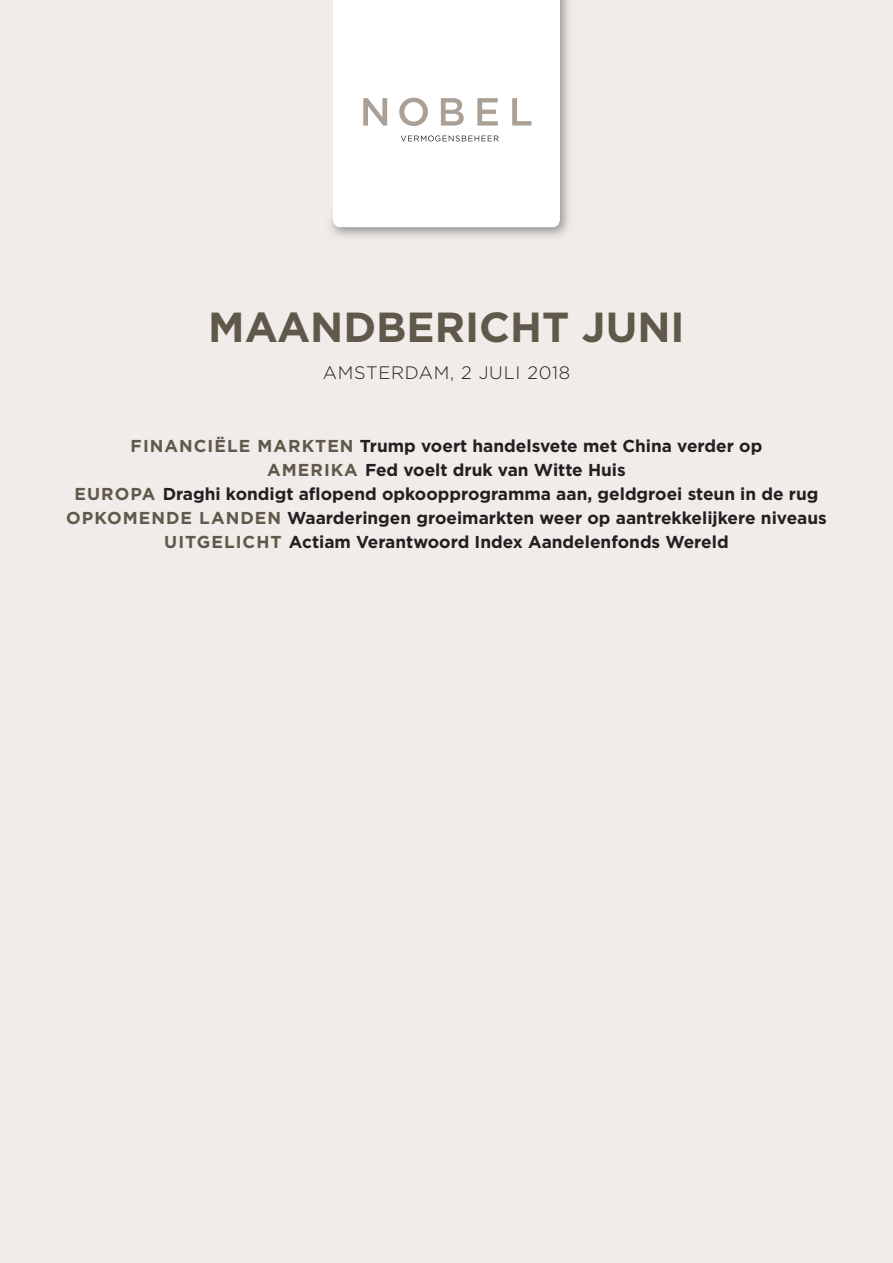
<style>
.page{position:relative;width:893px;height:1263px;background:#f0ece9}
.page>*{position:absolute;margin:0;border:0;box-sizing:border-box;transform-origin:0 0}
.t1{font:700 42px "Gotham";color:#60584a}
.t2{font:300 18px "Gotham";letter-spacing:.04em;color:#231f20}
.t3{font:700 17.25px "Gotham";color:#231f20}
.s1{color:#60584a}
</style>
<div class="page">
<img style="left:330px;top:0;width:239px;height:237px">
<div style="left:333px;top:220px;width:227px;height:7px;background:#fff"></div>
<div style="left:333px;top:0;width:227px;height:220px;background:#fff"></div>
<svg style="left:363px;top:98px;width:24px;height:28px"></svg>
<svg style="left:399px;top:98px;width:29px;height:28px"></svg>
<svg style="left:441px;top:98px;width:23px;height:28px"></svg>
<svg style="left:477px;top:98px;width:21px;height:28px"></svg>
<svg style="left:512px;top:98px;width:19px;height:28px"></svg>
<svg style="left:401px;top:135px;width:98px;height:6px"></svg>
<p class="t1" style="left:208px;top:299px;width:478px">MAANDBERICHT JUNI</p>
<p class="t2" style="left:323px;top:361px;width:249px">AMSTERDAM, 2 JULI 2018</p>
<p class="t3" style="left:131px;top:434px;width:633px"><span class="s1">FINANCIËLE MARKTEN</span> Trump voert handelsvete met China verder op</p>
<p class="t3" style="left:267px;top:458px;width:360px"><span class="s1">AMERIKA</span> Fed voelt druk van Witte Huis</p>
<p class="t3" style="left:75px;top:482px;width:745px"><span class="s1">EUROPA</span> Draghi kondigt aflopend opkoopprogramma aan, geldgroei steun in de rug</p>
<p class="t3" style="left:66px;top:506px;width:762px"><span class="s1">OPKOMENDE LANDEN</span> Waarderingen groeimarkten weer op aantrekkelijkere niveaus</p>
<p class="t3" style="left:164px;top:530px;width:566px"><span class="s1">UITGELICHT</span> Actiam Verantwoord Index Aandelenfonds Wereld</p>
</div>
